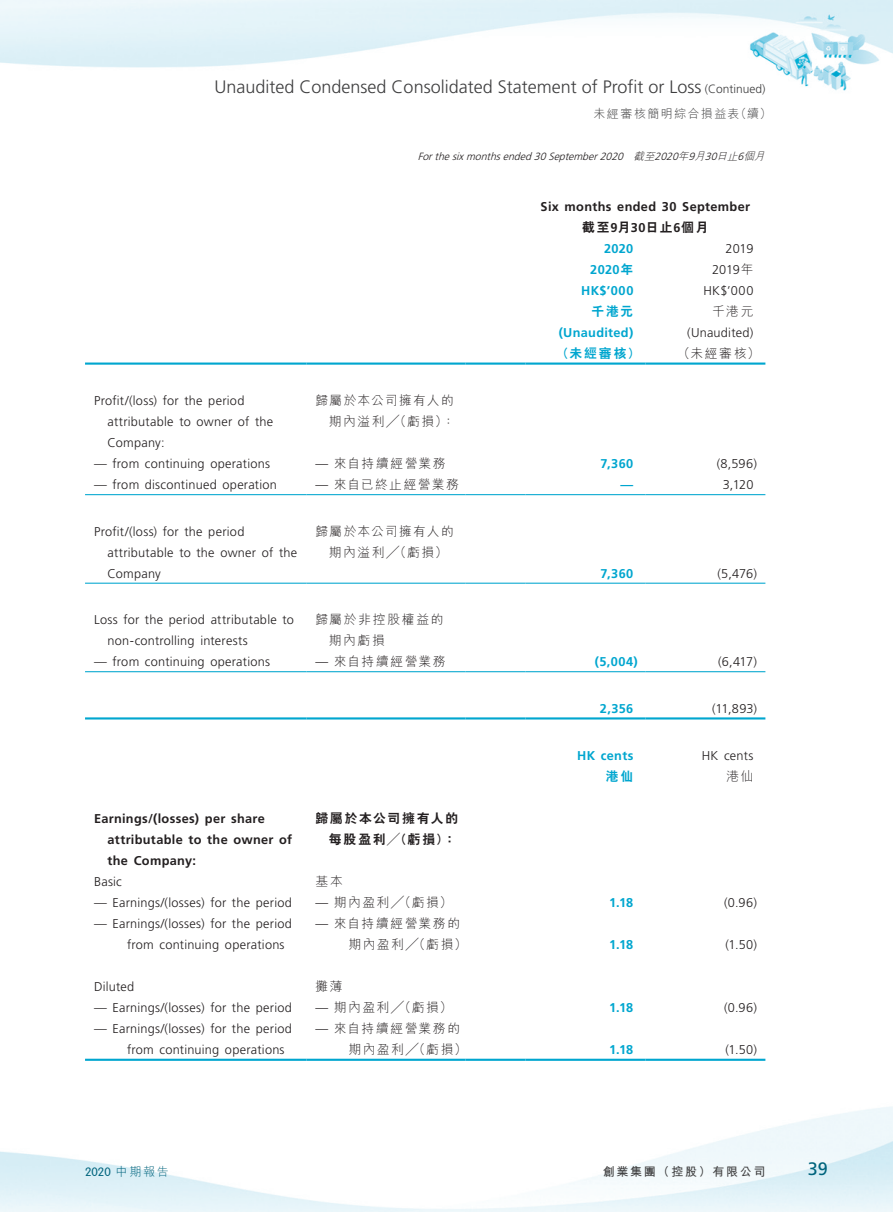
<style>
.page{position:relative;width:893px;height:1212px;background:#fff}
.page>*{position:absolute;margin:0;border:0;box-sizing:border-box;transform-origin:0 0}
.t1{font:300 18px "Frutiger LT Std";color:#3e3e3f}
.t2{font:18px "Frutiger LT Std";color:#00647d}
._15_Table_Stub{font:300 12.75px/21px "Frutiger LT Std";letter-spacing:.02em;color:#231f20}
._15_Table_Stub-2{font:300 12.75px/21px "M Hei HK";letter-spacing:.12em;color:#231f20}
._01_Body_Text{font:300 12.75px "Frutiger LT Std";letter-spacing:.01em;color:#231f20}
._01_Body_Text-2{font:700 12.75px "Frutiger LT Std";letter-spacing:.03em;color:#00a6cf}
._15_Table_Stub-3{font:700 12.75px/21px "Frutiger LT Std";letter-spacing:.025em;color:#231f20}
._15_Table_Stub-4{font:300 12.75px "M Hei HK";letter-spacing:.1em;color:#231f20}
._01_Body_Text-3{font:700 12.75px "Frutiger LT Std";letter-spacing:.025em;color:#231f20}
._15_Table_Stub-5{font:800 12.75px/21px "C Hei 2 HK";letter-spacing:.14em;color:#231f20;text-align:right}
._01_Body_Text-4{font:800 12.75px "C Hei 2 HK";color:#231f20}
._01_Body_Text-5{font:800 12.75px "C Hei 2 HK";letter-spacing:.15em;color:#00a6cf}
._01_Body_Text-6{font:300 12.75px "M Hei HK";letter-spacing:.13em;color:#231f20}
.t3{font:300 12px "M Hei HK";letter-spacing:.12em;color:#3e3e3f}
.t4{font:700 12px "M Hei HK";letter-spacing:.14em;color:#3e3e3f}
.t5{font:300 12px "VAG Rounded Std";color:#00647d}
.t6{font:italic 300 10.5px "Frutiger LT Std";color:#231f20}
.s1{font-size:12px}
.s2{font-family:"M Hei HK"}
.s3{font-family:"Frutiger LT Std";font-weight:700}
.s4{font-family:"C Hei 2 HK";font-weight:800}
.s5{font-family:"Frutiger LT Std"}
</style>
<div class="page">
<img style="left:0;top:0;width:893px;height:1212px">
<hr style="left:85px;top:362px;width:221px;height:3px;background:#00a6cf">
<hr style="left:306px;top:362px;width:159px;height:3px;background:#00a6cf">
<hr style="left:465px;top:362px;width:60px;height:3px;background:#00a6cf">
<hr style="left:525px;top:362px;width:120px;height:3px;background:#00a6cf">
<hr style="left:645px;top:362px;width:120px;height:3px;background:#00a6cf">
<hr style="left:85px;top:494px;width:221px;height:1px;background:#00a6cf">
<hr style="left:306px;top:494px;width:159px;height:1px;background:#00a6cf">
<hr style="left:465px;top:494px;width:60px;height:1px;background:#00a6cf">
<hr style="left:525px;top:494px;width:120px;height:1px;background:#00a6cf">
<hr style="left:645px;top:494px;width:120px;height:1px;background:#00a6cf">
<hr style="left:85px;top:583px;width:221px;height:1px;background:#00a6cf">
<hr style="left:306px;top:583px;width:159px;height:1px;background:#00a6cf">
<hr style="left:465px;top:583px;width:60px;height:1px;background:#00a6cf">
<hr style="left:525px;top:583px;width:120px;height:1px;background:#00a6cf">
<hr style="left:645px;top:583px;width:120px;height:1px;background:#00a6cf">
<hr style="left:85px;top:671px;width:221px;height:1px;background:#00a6cf">
<hr style="left:306px;top:671px;width:159px;height:1px;background:#00a6cf">
<hr style="left:465px;top:671px;width:60px;height:1px;background:#00a6cf">
<hr style="left:525px;top:671px;width:120px;height:1px;background:#00a6cf">
<hr style="left:645px;top:671px;width:120px;height:1px;background:#00a6cf">
<hr style="left:85px;top:717px;width:221px;height:2px;background:#00a6cf">
<hr style="left:306px;top:717px;width:159px;height:2px;background:#00a6cf">
<hr style="left:465px;top:717px;width:60px;height:2px;background:#00a6cf">
<hr style="left:525px;top:717px;width:120px;height:2px;background:#00a6cf">
<hr style="left:645px;top:717px;width:120px;height:2px;background:#00a6cf">
<hr style="left:85px;top:1059px;width:221px;height:2px;background:#00a6cf">
<hr style="left:306px;top:1059px;width:159px;height:2px;background:#00a6cf">
<hr style="left:465px;top:1059px;width:60px;height:2px;background:#00a6cf">
<hr style="left:525px;top:1059px;width:120px;height:2px;background:#00a6cf">
<hr style="left:645px;top:1059px;width:120px;height:2px;background:#00a6cf">
<h1 class="t1" style="left:215px;top:76px;width:552px">Unaudited Condensed Consolidated Statement of Profit or Loss <span class="s1">(Continued)</span></h1>
<p class="t3" style="left:593px;top:105px;width:179px">未經審核簡明綜合損益表（續）</p>
<p class="t6" style="left:418px;top:151px;width:352px">Forthesixmonthsended30September2020 <span class="s2">截至</span>2020<span class="s2">年</span>9<span class="s2">月</span>30<span class="s2">日止</span>6<span class="s2">個月</span></p>
<p class="_01_Body_Text-3" style="left:541px;top:199px;width:211px">Six months ended 30 September</p>
<p class="_01_Body_Text-4" style="left:582px;top:218px;width:128px">截至<span class="s3">9</span>月<span class="s3">30</span>日止<span class="s3">6</span>個月</p>
<p class="_01_Body_Text-2" style="left:604px;top:241px;width:31px">2020</p>
<p class="_01_Body_Text" style="left:726px;top:241px;width:29px">2019</p>
<p class="_01_Body_Text-2" style="left:590px;top:262px;width:45px">2020<span class="s4">年</span></p>
<p class="_01_Body_Text" style="left:712px;top:262px;width:43px">2019<span class="s2">年</span></p>
<p class="_01_Body_Text-2" style="left:581px;top:283px;width:54px">HK$’000</p>
<p class="_01_Body_Text" style="left:703px;top:283px;width:52px">HK$’000</p>
<p class="_01_Body_Text-5" style="left:591px;top:302px;width:44px">千港元</p>
<p class="_01_Body_Text-6" style="left:712px;top:302px;width:43px">千港元</p>
<p class="_01_Body_Text-2" style="left:559px;top:325px;width:76px">(Unaudited)</p>
<p class="_01_Body_Text" style="left:687px;top:325px;width:68px">(Unaudited)</p>
<p class="_01_Body_Text-5" style="left:557px;top:344px;width:85px">（未經審核）</p>
<p class="_01_Body_Text-6" style="left:677px;top:344px;width:84px">（未經審核）</p>
<p class="_15_Table_Stub" style="left:108px;top:390px;width:167px;text-indent:-14px">Profit/(loss) for the period attributable to owner of the<br>Company:</p>
<p class="_15_Table_Stub-2" style="left:315px;top:389px;width:141px;text-align:right">歸屬於本公司擁有人的期內溢利╱（虧損）：</p>
<p class="_15_Table_Stub" style="left:94px;top:453px;width:177px">— from continuing operations</p>
<p class="_15_Table_Stub-4" style="left:315px;top:454px;width:132px"><span class="s5">—</span> 來自持續經營業務</p>
<p class="_01_Body_Text-2" style="left:601px;top:456px;width:34px">7,360</p>
<p class="_01_Body_Text" style="left:717px;top:456px;width:42px">(8,596)</p>
<p class="_15_Table_Stub" style="left:94px;top:474px;width:184px">— from discontinued operation</p>
<p class="_15_Table_Stub-4" style="left:315px;top:475px;width:145px"><span class="s5">—</span> 來自已終止經營業務</p>
<p class="_01_Body_Text-2" style="left:621px;top:477px;width:14px">—</p>
<p class="_01_Body_Text" style="left:723px;top:477px;width:32px">3,120</p>
<p class="_15_Table_Stub" style="left:108px;top:521px;width:191px;text-indent:-14px">Profit/(loss) for the period attributable to the owner of the<br>Company</p>
<p class="_15_Table_Stub-2" style="left:315px;top:520px;width:140px;text-align:center">歸屬於本公司擁有人的期內溢利╱（虧損）</p>
<p class="_01_Body_Text-2" style="left:601px;top:566px;width:34px">7,360</p>
<p class="_01_Body_Text" style="left:717px;top:566px;width:41px">(5,476)</p>
<p class="_15_Table_Stub" style="left:108px;top:609px;width:188px;text-indent:-14px">Loss for the period attributable to non-controlling interests</p>
<p class="_15_Table_Stub-2" style="left:329px;top:608px;width:116px;text-indent:-14px">歸屬於非控股權益的期內虧損</p>
<p class="_15_Table_Stub" style="left:94px;top:651px;width:177px">— from continuing operations</p>
<p class="_15_Table_Stub-4" style="left:315px;top:652px;width:132px"><span class="s5">—</span> 來自持續經營業務</p>
<p class="_01_Body_Text-2" style="left:595px;top:654px;width:44px">(5,004)</p>
<p class="_01_Body_Text" style="left:718px;top:654px;width:40px">(6,417)</p>
<p class="_01_Body_Text-2" style="left:600px;top:701px;width:35px">2,356</p>
<p class="_01_Body_Text" style="left:712px;top:701px;width:46px">(11,893)</p>
<p class="_01_Body_Text-2" style="left:577px;top:748px;width:58px">HK cents</p>
<p class="_01_Body_Text" style="left:702px;top:748px;width:53px">HK cents</p>
<p class="_01_Body_Text-5" style="left:606px;top:768px;width:29px">港仙</p>
<p class="_01_Body_Text-6" style="left:726px;top:767px;width:29px">港仙</p>
<p class="_15_Table_Stub-3" style="left:108px;top:808px;width:186px;text-indent:-14px">Earnings/(losses) per share attributable to the owner of the Company:</p>
<p class="_15_Table_Stub-5" style="left:315px;top:808px;width:144px">歸屬於本公司擁有人的每股盈利╱（虧損）：</p>
<p class="_15_Table_Stub" style="left:94px;top:871px;width:29px">Basic</p>
<p class="_15_Table_Stub-2" style="left:315px;top:870px;width:29px">基本</p>
<p class="_15_Table_Stub" style="left:94px;top:892px;width:199px">— Earnings/(losses) for the period</p>
<p class="_15_Table_Stub-2" style="left:315px;top:891px;width:138px"><span class="s5">—</span> 期內盈利╱（虧損）</p>
<p class="_01_Body_Text-2" style="left:609px;top:895px;width:26px">1.18</p>
<p class="_01_Body_Text" style="left:724px;top:895px;width:34px">(0.96)</p>
<p class="_15_Table_Stub" style="left:127px;top:913px;width:166px;text-indent:-33px">— Earnings/(losses) for the period from continuing operations</p>
<p class="_15_Table_Stub-2" style="left:348px;top:912px;width:120px;text-indent:-33px"><span class="s5">—</span> 來自持續經營業務的期內盈利╱（虧損）</p>
<p class="_01_Body_Text-2" style="left:609px;top:937px;width:26px">1.18</p>
<p class="_01_Body_Text" style="left:725px;top:937px;width:33px">(1.50)</p>
<p class="_15_Table_Stub" style="left:94px;top:976px;width:42px">Diluted</p>
<p class="_15_Table_Stub-2" style="left:315px;top:975px;width:29px">攤薄</p>
<p class="_15_Table_Stub" style="left:94px;top:997px;width:199px">— Earnings/(losses) for the period</p>
<p class="_15_Table_Stub-2" style="left:315px;top:996px;width:138px"><span class="s5">—</span> 期內盈利╱（虧損）</p>
<p class="_01_Body_Text-2" style="left:609px;top:1000px;width:26px">1.18</p>
<p class="_01_Body_Text" style="left:724px;top:1000px;width:34px">(0.96)</p>
<p class="_15_Table_Stub" style="left:127px;top:1018px;width:166px;text-indent:-33px">— Earnings/(losses) for the period from continuing operations</p>
<p class="_15_Table_Stub-2" style="left:348px;top:1017px;width:120px;text-indent:-33px"><span class="s5">—</span> 來自持續經營業務的期內盈利╱（虧損）</p>
<p class="_01_Body_Text-2" style="left:609px;top:1042px;width:26px">1.18</p>
<p class="_01_Body_Text" style="left:725px;top:1042px;width:33px">(1.50)</p>
<p class="t5" style="left:85px;top:1164px;width:85px">2020 <span class="s2">中期報告</span></p>
<p class="t4" style="left:603px;top:1162px;width:164px">創業集團（控股）有限公司</p>
<h1 class="t2" style="left:808px;top:1158px;width:22px">39</h1>
</div>
